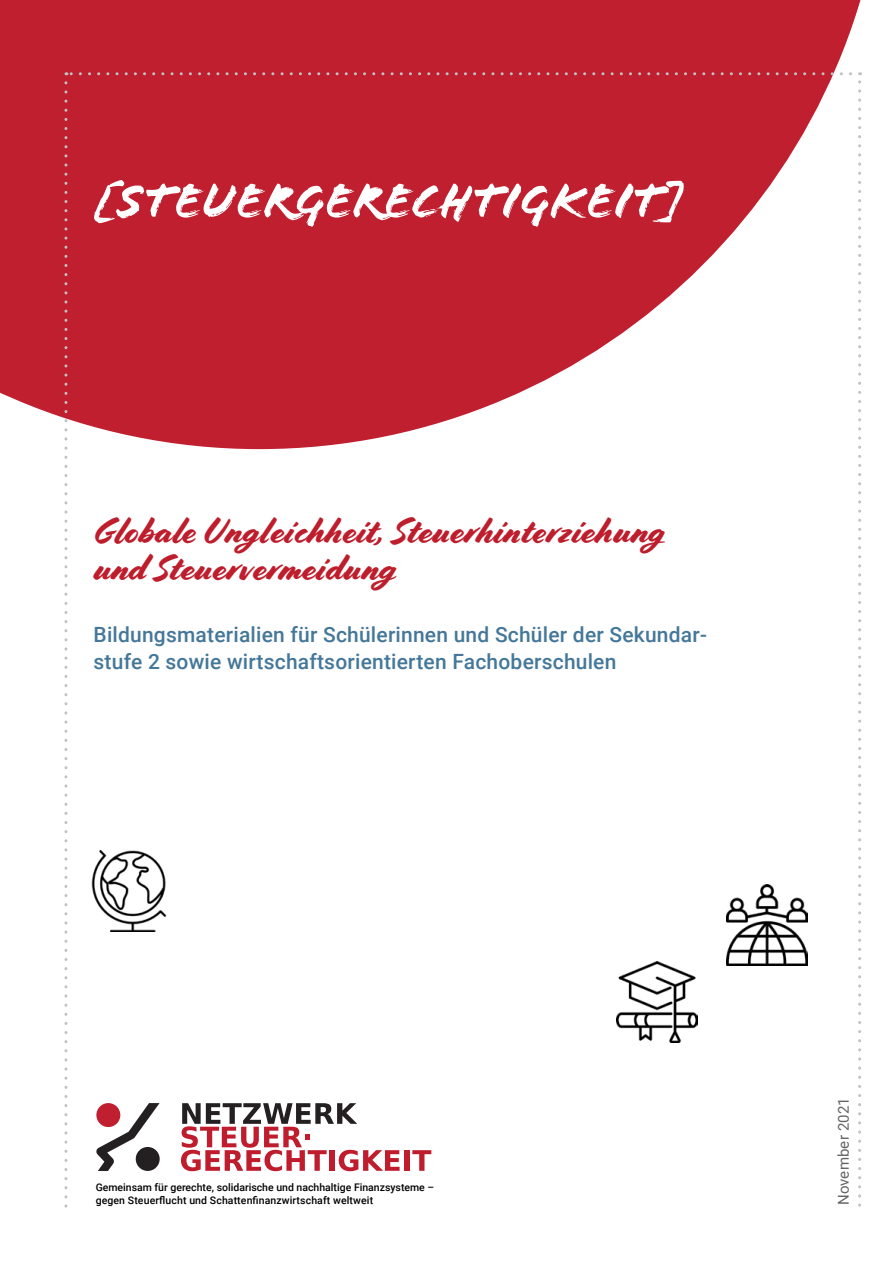
<style>
.page{position:relative;width:893px;height:1263px;background:#fff}
.page>*{position:absolute;margin:0;border:0;box-sizing:border-box;transform-origin:0 0}
.t1{font:51px "Flood";color:#fff}
.t2{font:36px/37.5px "Cortado";letter-spacing:.01em;color:#be1d2c}
.t3{font:500 21px/27px "Roboto";letter-spacing:.01em;color:#479}
.t4{font:15px "Roboto";letter-spacing:.01em;color:#646464}
.t5{font:500 10.5px/13px "Roboto";color:#000}
</style>
<div class="page">
<svg style="left:0;top:0;width:862px;height:513px;fill:#bf1f2e"></svg>
<svg style="left:181px;top:1103px;width:219px;height:68px"></svg>
<div style="left:404px;top:1150px;width:6px;height:21px;background:#bf1c2d"></div>
<svg style="left:412px;top:1150px;width:19px;height:21px"></svg>
<svg style="left:96px;top:1103px;width:64px;height:68px"></svg>
<svg style="left:64px;top:83px;width:3px;height:1125px"></svg>
<svg style="left:858px;top:72px;width:3px;height:1135px"></svg>
<svg style="left:66px;top:72px;width:785px;height:3px"></svg>
<img style="left:727px;top:884px;width:81px;height:81px">
<img style="left:616px;top:961px;width:81px;height:81px">
<img style="left:91px;top:851px;width:76px;height:81px">
<h1 class="t1" style="left:94px;top:171px;width:593px">[Steuergerechtigkeit]</h1>
<h2 class="t2" style="left:94px;top:513px;width:574px">Globale Ungleichheit, Steuerhinterziehung und Steuervermeidung</h2>
<h3 class="t3" style="left:94px;top:621px;width:615px">Bildungsmaterialien für Schülerinnen und Schüler der Sekundar&shy;stufe 2 sowie wirtschaftsorientierten Fachoberschulen</h3>
<p class="t5" style="left:96px;top:1180px;width:340px">Gemeinsam für gerechte, solidarische und nachhaltige Finanzsysteme – gegen Steuerflucht und Schattenfinanzwirtschaft weltweit</p>
<h3 class="t4" style="left:833px;top:1205px;width:110px;rotate:-90deg">November 2021</h3>
</div>
